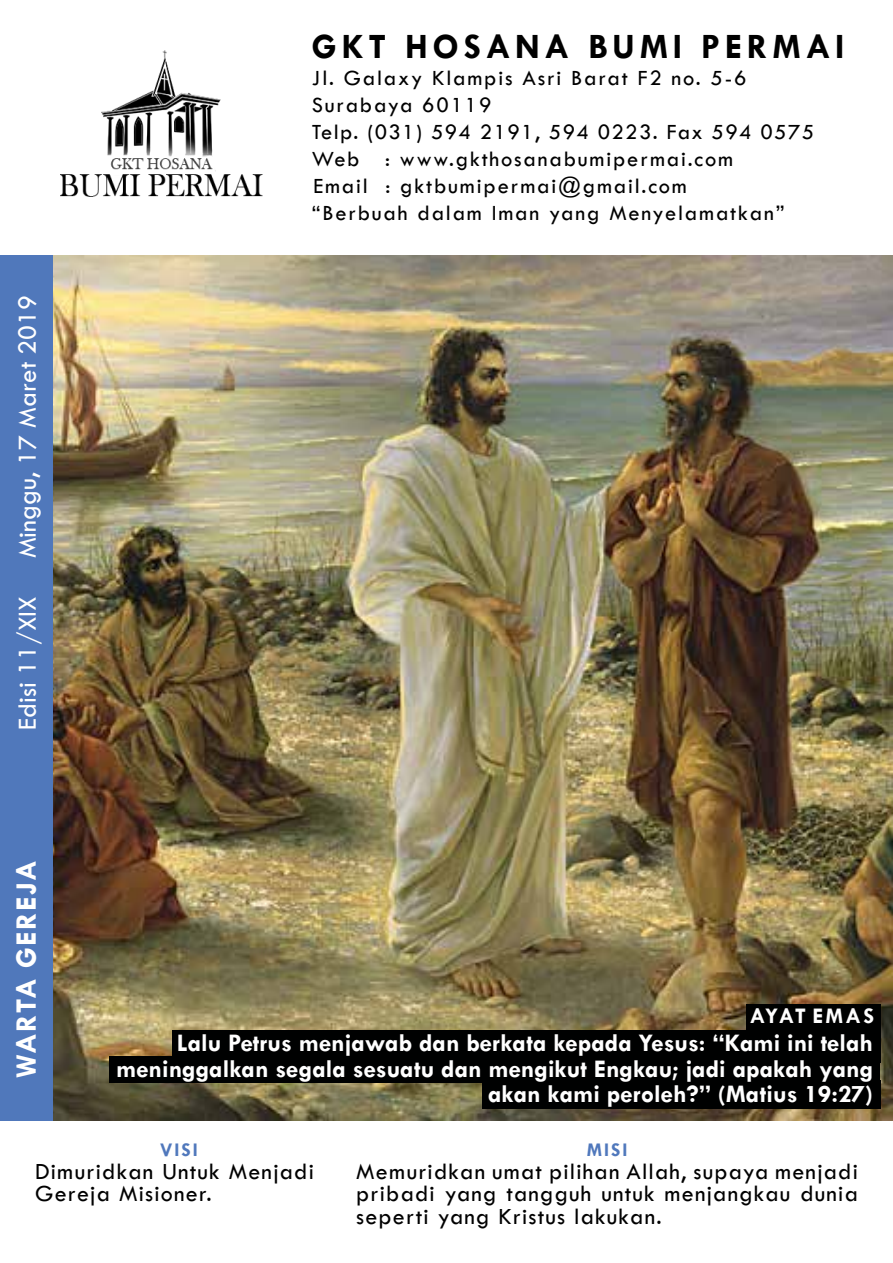
<style>
.page{position:relative;width:893px;height:1263px;background:#fff}
.page>*{position:absolute;margin:0;border:0;box-sizing:border-box;transform-origin:0 0}
.t1{font:700 36px "Tw Cen";letter-spacing:.13em;color:#000}
.t2{font:700 30px "Tw Cen";letter-spacing:.05em;color:#fff}
.t3{font:27px "Tw Cen";color:#fff}
.t4{font:700 25.5px/25.5px "Tw Cen";color:#fff;text-align:right}
.t5{font:24px/22.5px "Tw Cen";letter-spacing:.05em;color:#000}
.t6{font:22.5px/27px "Tw Cen";letter-spacing:.08em;color:#000}
.t7{font:700 22.5px "Tw Cen";letter-spacing:.07em;color:#fff}
.t8{font:700 19.5px "Tw Cen";letter-spacing:.1em;color:#5078bc}
</style>
<div class="page">
<img style="left:52px;top:256px;width:841px;height:864px">
<div style="left:0;top:256px;width:52px;height:865px;background:#5078bb"></div>
<img style="left:60px;top:50px;width:203px;height:147px">
<div style="left:746px;top:1004px;width:134px;height:27px;background:#000101"></div>
<div style="left:172px;top:1030px;width:708px;height:33px;background:#000101"></div>
<div style="left:110px;top:1057px;width:770px;height:26px;background:#000101"></div>
<div style="left:482px;top:1080px;width:398px;height:28px;background:#000101"></div>
<p class="t3" style="left:11px;top:558px;width:265px;rotate:-90deg">Minggu, 17 Maret 2019</p>
<p class="t3" style="left:11px;top:730px;width:136px;rotate:-90deg">Edisi 11/XIX</p>
<h2 class="t2" style="left:8px;top:1078px;width:219px;rotate:-90deg">WARTA GEREJA</h2>
<h1 class="t1" style="left:312px;top:25px;width:534px">GKT HOSANA BUMI PERMAI</h1>
<p class="t6" style="left:312px;top:64px;width:504px">Jl. Galaxy Klampis Asri Barat F2 no. 5-6<br>Surabaya 60119<br>Telp. (031) 594 2191, 594 0223. Fax 594 0575<br>Web : www.gkthosanabumipermai.com<br>Email : gktbumipermai@gmail.com<br>“Berbuah dalam Iman yang Menyelamatkan”</p>
<p class="t7" style="left:750px;top:1002px;width:126px">AYAT EMAS</p>
<p class="t4" style="left:116px;top:1030px;width:759px">Lalu Petrus menjawab dan berkata kepada Yesus: “Kami ini telah meninggalkan segala sesuatu dan mengikut Engkau; jadi apakah yang akan kami peroleh?” (Matius 19:27)</p>
<p class="t8" style="left:160px;top:1138px;width:39px">VISI</p>
<p class="t5" style="left:35px;top:1160px;width:280px">Dimuridkan Untuk Menjadi<br>Gereja Misioner.</p>
<p class="t8" style="left:587px;top:1138px;width:42px">MISI</p>
<p class="t5" style="left:356px;top:1160px;width:503px;text-align:justify">Memuridkan umat pilihan Allah, supaya menjadi pribadi yang tangguh untuk menjangkau dunia seperti yang Kristus lakukan.</p>
</div>
